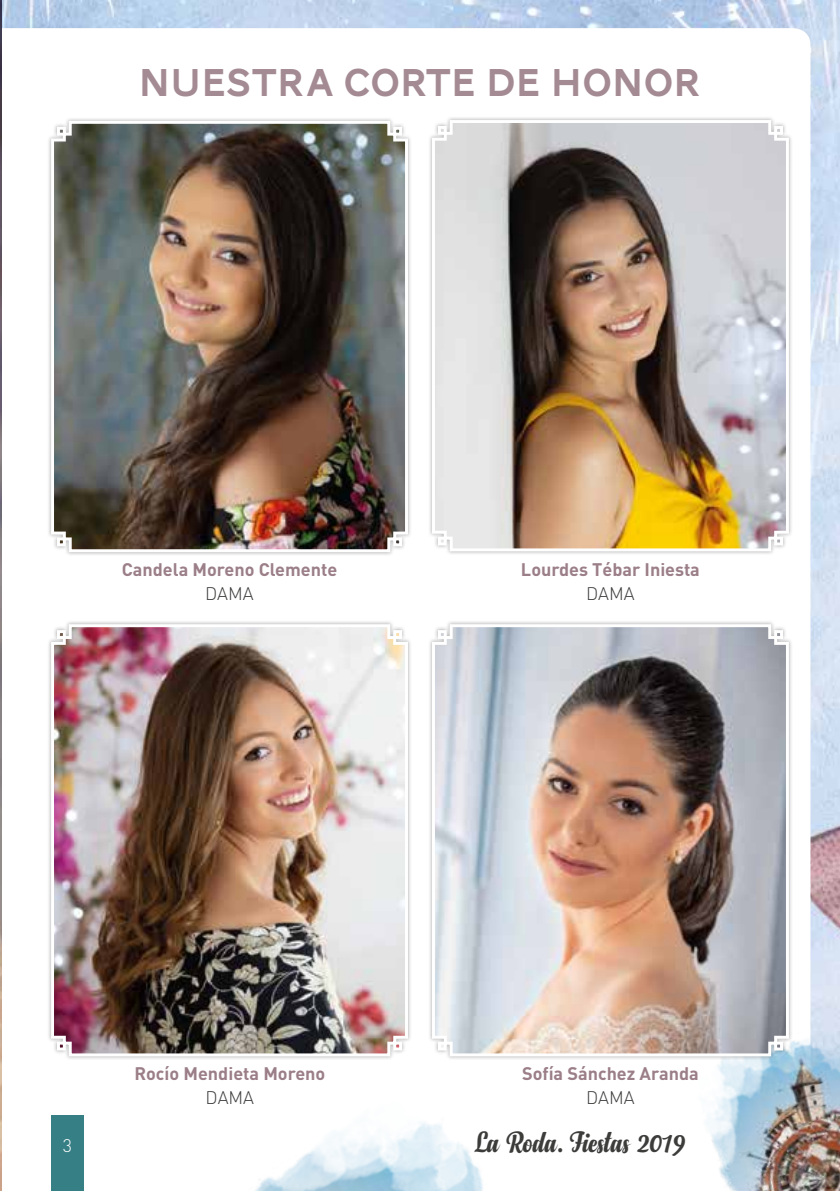
<style>
.page{position:relative;width:840px;height:1191px;background:#fff}
.page>*{position:absolute;margin:0;border:0;box-sizing:border-box;transform-origin:0 0}
.t1{font:40px "AW Conqueror Carved One";color:#a48a92}
.t2{font:30px "Anydore";color:#3c3c3b}
.t3{font:700 18px "DIN";color:#9b7e87}
.t4{font:300 18px "DIN";color:#3c3c3b}
.t5{font:300 18px "DIN";color:#fff}
</style>
<div class="page">
<img style="left:2px;top:0;width:837px;height:994px">
<img style="left:255px;top:1123px;width:228px;height:68px">
<img style="left:706px;top:994px;width:133px;height:197px">
<div style="left:51px;top:1115px;width:33px;height:76px;background:#368085"></div>
<img style="left:0;top:0;width:2px;height:1191px">
<div style="left:428px;top:620px;width:364px;height:440px;background:#000;opacity:.3"></div>
<img style="left:430px;top:623px;width:360px;height:434px">
<div style="left:47px;top:117px;width:365px;height:439px;background:#000;opacity:.3"></div>
<img style="left:50px;top:119px;width:359px;height:434px">
<div style="left:428px;top:116px;width:364px;height:439px;background:#000;opacity:.3"></div>
<img style="left:430px;top:119px;width:360px;height:434px">
<div style="left:47px;top:620px;width:365px;height:440px;background:#000;opacity:.3"></div>
<img style="left:50px;top:623px;width:359px;height:434px">
<h1 class="t1" style="left:139px;top:65px;width:563px">NUESTRA CORTE DE HONOR</h1>
<p class="t3" style="left:122px;top:558px;width:217px">Candela Moreno Clemente</p>
<p class="t4" style="left:205px;top:582px;width:50px">DAMA</p>
<p class="t3" style="left:520px;top:558px;width:180px">Lourdes Tébar Iniesta</p>
<p class="t4" style="left:586px;top:582px;width:50px">DAMA</p>
<p class="t3" style="left:134px;top:1062px;width:192px">Rocío Mendieta Moreno</p>
<p class="t4" style="left:205px;top:1086px;width:50px">DAMA</p>
<p class="t3" style="left:522px;top:1062px;width:178px">Sofía Sánchez Aranda</p>
<p class="t4" style="left:586px;top:1086px;width:50px">DAMA</p>
<p class="t5" style="left:63px;top:1134px;width:11px">3</p>
<h2 class="t2" style="left:475px;top:1124px;width:212px">La Roda. Fiestas 2019</h2>
</div>
